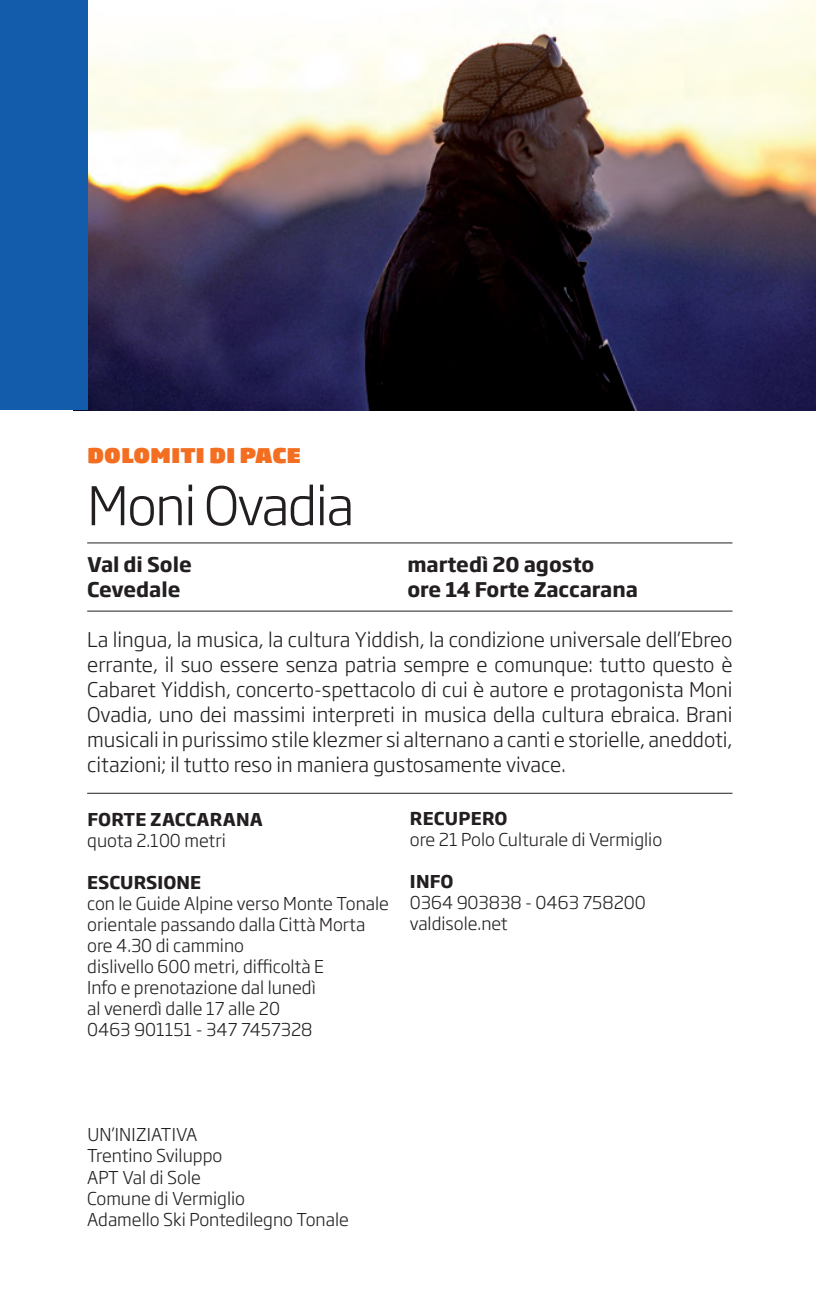
<style>
.page{position:relative;width:816px;height:1312px;background:#fff}
.page>*{position:absolute;margin:0;border:0;box-sizing:border-box;transform-origin:0 0}
.t1{font:300 52.5px "Soho Gothic Pro";letter-spacing:-.03em;color:#231f20}
.t2{font:300 20px/25px "Soho Gothic Pro";color:#231f20;text-align:justify}
.t3{font:700 20px "Soho Gothic Pro";color:#231f20}
.t4{font:900 20px "Soho Gothic Pro";letter-spacing:.015em;color:#f36e21}
.t5{font:300 17.5px/21px "Soho Gothic Pro";color:#231f20}
.t6{font:700 17.5px "Soho Gothic Pro";letter-spacing:.005em;color:#231f20}
</style>
<div class="page">
<hr style="left:87px;top:542px;width:645px;height:1px;background:#231f20">
<hr style="left:87px;top:610px;width:645px;height:1px;background:#231f20">
<hr style="left:87px;top:793px;width:645px;height:1px;background:#231f20">
<img style="left:87px;top:0;width:729px;height:410px">
<div style="left:0;top:0;width:87px;height:410px;background:#135cab"></div>
<p class="t4" style="left:87px;top:439px;width:9px">DOLO</p>
<p class="t4" style="left:151px;top:439px;width:30px">MITI</p>
<p class="t4" style="left:209px;top:439px;width:91px">DI PACE</p>
<h1 class="t1" style="left:87px;top:465px;width:268px">Moni Ovadia</h1>
<p class="t3" style="left:87px;top:548px;width:106px">Val di Sole</p>
<p class="t3" style="left:407px;top:548px;width:188px">martedì 20 agosto</p>
<p class="t3" style="left:87px;top:573px;width:95px">Cevedale</p>
<p class="t3" style="left:407px;top:573px;width:232px">ore 14 Forte Zaccarana</p>
<p class="t2" style="left:87px;top:625px;width:646px">La lingua, la musica, la cultura Yiddish, la condizione universale dell’Ebreo errante, il suo essere senza patria sempre e comunque: tutto questo è Cabaret Yiddish, concerto-spettacolo di cui è autore e protagonista Moni Ovadia, uno dei massimi interpreti in musica della cultura ebraica. Brani musicali in purissimo stile klezmer si alternano a canti e storielle, aneddoti, citazioni; il tutto reso in maniera gustosamente vivace.</p>
<p class="t6" style="left:87px;top:805px;width:177px">FORTE ZACCARANA</p>
<p class="t5" style="left:87px;top:829px;width:140px">quota 2.100 metri</p>
<p class="t6" style="left:87px;top:868px;width:90px">ESCURSIONE</p>
<p class="t5" style="left:87px;top:892px;width:303px">con le Guide Alpine verso Monte Tonale orientale passando dalla Città Morta ore 4.30 di cammino<br>dislivello 600 metri, difficoltà E<br>Info e prenotazione dal lunedì<br>al venerdì dalle 17 alle 20<br>0463 901151 - 347 7457328</p>
<p class="t6" style="left:410px;top:804px;width:97px">RECUPERO</p>
<p class="t5" style="left:410px;top:827px;width:254px">ore 21 Polo Culturale di Vermiglio</p>
<p class="t6" style="left:410px;top:867px;width:43px">INFO</p>
<p class="t5" style="left:410px;top:890px;width:237px">0364 903838 - 0463 758200 valdisole.net</p>
<p class="t5" style="left:87px;top:1123px;width:263px">UN’INIZIATIVA<br>Trentino Sviluppo<br>APT Val di Sole<br>Comune di Vermiglio<br>Adamello Ski Pontedilegno Tonale</p>
</div>
